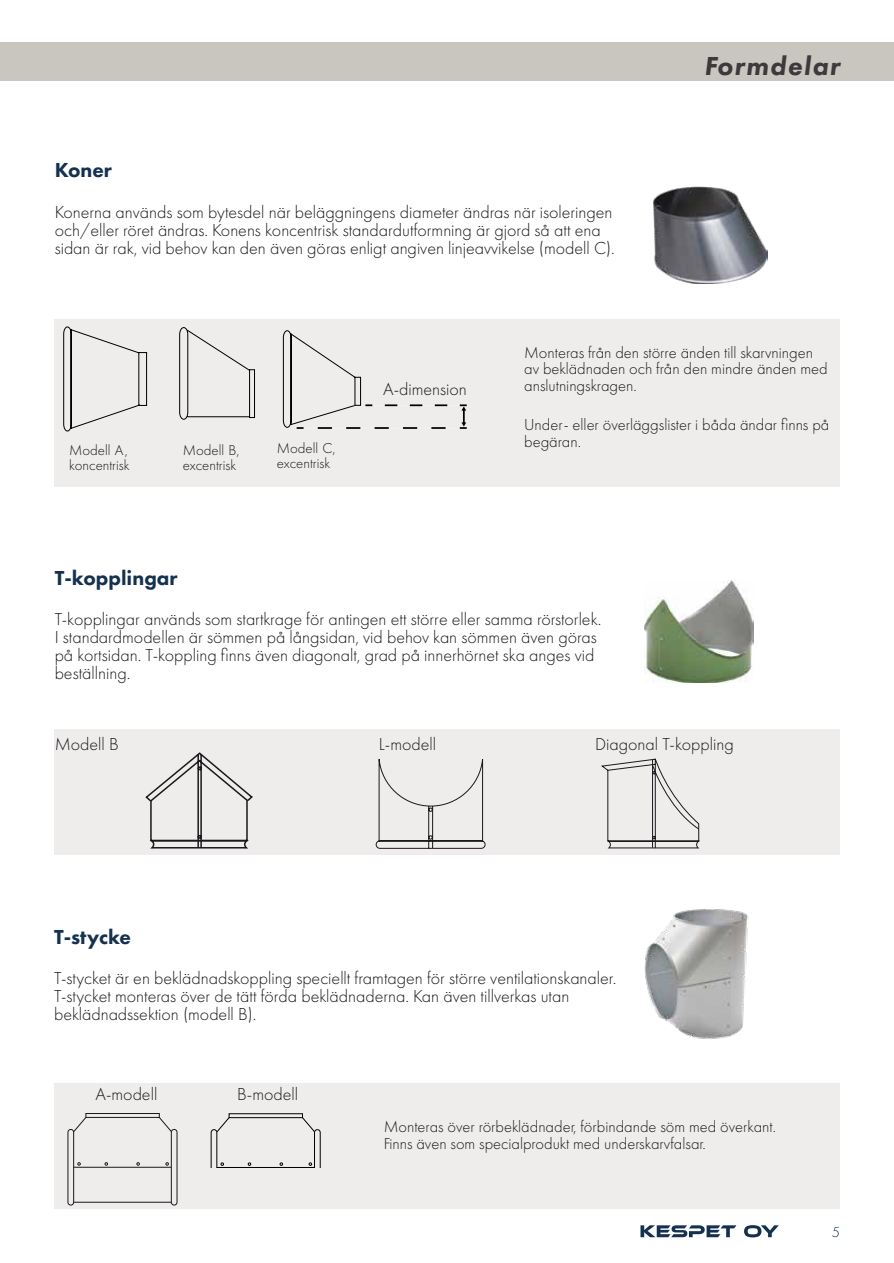
<style>
.page{position:relative;width:894px;height:1263px;background:#fff}
.page>*{position:absolute;margin:0;border:0;box-sizing:border-box;transform-origin:0 0}
.t1{font:italic 800 27px "Futura PT";letter-spacing:.05em;color:#3c3a3c}
.t2{font:800 21px "Futura PT";color:#153150}
.t3{font:300 18px/18px "Futura PT";color:#1b171b}
.t4{font:300 16.5px/16.5px "Futura PT";color:#1b171b}
.t5{font:300 15px "Futura PT";color:#153150}
.t6{font:300 14.85px/15px "Futura PT";color:#1b171b}
</style>
<div class="page">
<svg style="left:640px;top:1225px;width:96px;height:12px"></svg>
<svg style="left:744px;top:1225px;width:34px;height:12px"></svg>
<div style="left:0;top:43px;width:893px;height:38px;background:#c9c5bf"></div>
<div style="left:55px;top:319px;width:785px;height:168px;background:#eeedec"></div>
<div style="left:54px;top:729px;width:785px;height:125px;background:#eeedec"></div>
<svg style="left:145px;top:752px;width:108px;height:97px"></svg>
<svg style="left:375px;top:759px;width:111px;height:90px"></svg>
<svg style="left:601px;top:758px;width:99px;height:91px"></svg>
<div style="left:54px;top:1083px;width:785px;height:126px;background:#eeedec"></div>
<div style="left:85px;top:1113px;width:75px;height:5px;border:1px solid #1b171b"></div>
<svg style="left:74px;top:1116px;width:13px;height:17px"></svg>
<svg style="left:158px;top:1116px;width:13px;height:17px"></svg>
<div style="left:67px;top:1129px;width:7px;height:76px;border:1px solid #1b171b;border-radius:3px"></div>
<div style="left:171px;top:1129px;width:6px;height:76px;border:1px solid #1b171b;border-radius:3px"></div>
<hr style="left:74px;top:1202px;width:97px;height:1px;background:#1b171b">
<hr style="left:74px;top:1167px;width:97px;height:1px;background:#1b171b">
<svg style="left:77px;top:1162px;width:4px;height:4px"></svg>
<svg style="left:104px;top:1162px;width:4px;height:4px"></svg>
<svg style="left:136px;top:1162px;width:4px;height:4px"></svg>
<svg style="left:165px;top:1162px;width:4px;height:4px"></svg>
<img style="left:653px;top:187px;width:114px;height:97px">
<img style="left:644px;top:909px;width:105px;height:130px">
<img style="left:644px;top:580px;width:109px;height:103px">
<svg style="left:63px;top:326px;width:385px;height:106px"></svg>
<svg style="left:459px;top:404px;width:7px;height:25px"></svg>
<div style="left:228px;top:1113px;width:75px;height:5px;border:1px solid #000"></div>
<hr style="left:217px;top:1167px;width:97px;height:1px;background:#000">
<svg style="left:210px;top:1116px;width:20px;height:51px"></svg>
<svg style="left:248px;top:1162px;width:3px;height:4px"></svg>
<svg style="left:279px;top:1162px;width:4px;height:4px"></svg>
<svg style="left:301px;top:1116px;width:19px;height:51px"></svg>
<p class="t2" style="left:55px;top:157px;width:59px">Koner</p>
<p class="t3" style="left:55px;top:203px;width:561px">Konerna används som bytesdel när beläggningens diameter ändras när isoleringen och/eller röret ändras. Konens koncentrisk standardutformning är gjord så att ena sidan är rak, vid behov kan den även göras enligt angiven linjeavvikelse (modell C).</p>
<h1 class="t1" style="left:703px;top:49px;width:137px">Formdelar</h1>
<p class="t6" style="left:69px;top:442px;width:62px">Modell A, koncentrisk</p>
<p class="t6" style="left:183px;top:442px;width:58px">Modell B, excentrisk</p>
<p class="t6" style="left:277px;top:441px;width:60px">Modell C, excentrisk</p>
<p class="t3" style="left:383px;top:380px;width:85px">A-dimension</p>
<p class="t4" style="left:524px;top:344px;width:305px">Monteras från den större änden till skarvningen av beklädnaden och från den mindre änden med anslutningskragen.</p>
<p class="t4" style="left:524px;top:417px;width:306px">Under- eller överläggslister i båda ändar finns på begäran.</p>
<p class="t2" style="left:55px;top:565px;width:124px">T-kopplingar</p>
<p class="t3" style="left:55px;top:611px;width:548px">T-kopplingar används som startkrage för antingen ett större eller samma rörstorlek.<br>I standardmodellen är sömmen på långsidan, vid behov kan sömmen även göras på kortsidan. T-koppling finns även diagonalt, grad på innerhörnet ska anges vid beställning.</p>
<p class="t3" style="left:55px;top:735px;width:65px">Modell B</p>
<p class="t3" style="left:379px;top:735px;width:59px">L-modell</p>
<p class="t3" style="left:595px;top:735px;width:140px">Diagonal T-koppling</p>
<p class="t2" style="left:54px;top:924px;width:78px">T-stycke</p>
<p class="t3" style="left:54px;top:969px;width:563px">T-stycket är en beklädnadskoppling speciellt framtagen för större ventilationskanaler.<br>T-stycket monteras över de tätt förda beklädnaderna. Kan även tillverkas utan beklädnadssektion (modell B).</p>
<p class="t3" style="left:96px;top:1085px;width:63px">A-modell</p>
<p class="t3" style="left:237px;top:1085px;width:62px">B-modell</p>
<p class="t4" style="left:383px;top:1119px;width:393px">Monteras över rörbeklädnader, förbindande söm med överkant.<br>Finns även som specialprodukt med underskarvfalsar.</p>
<p class="t5" style="left:831px;top:1223px;width:10px">5</p>
</div>
